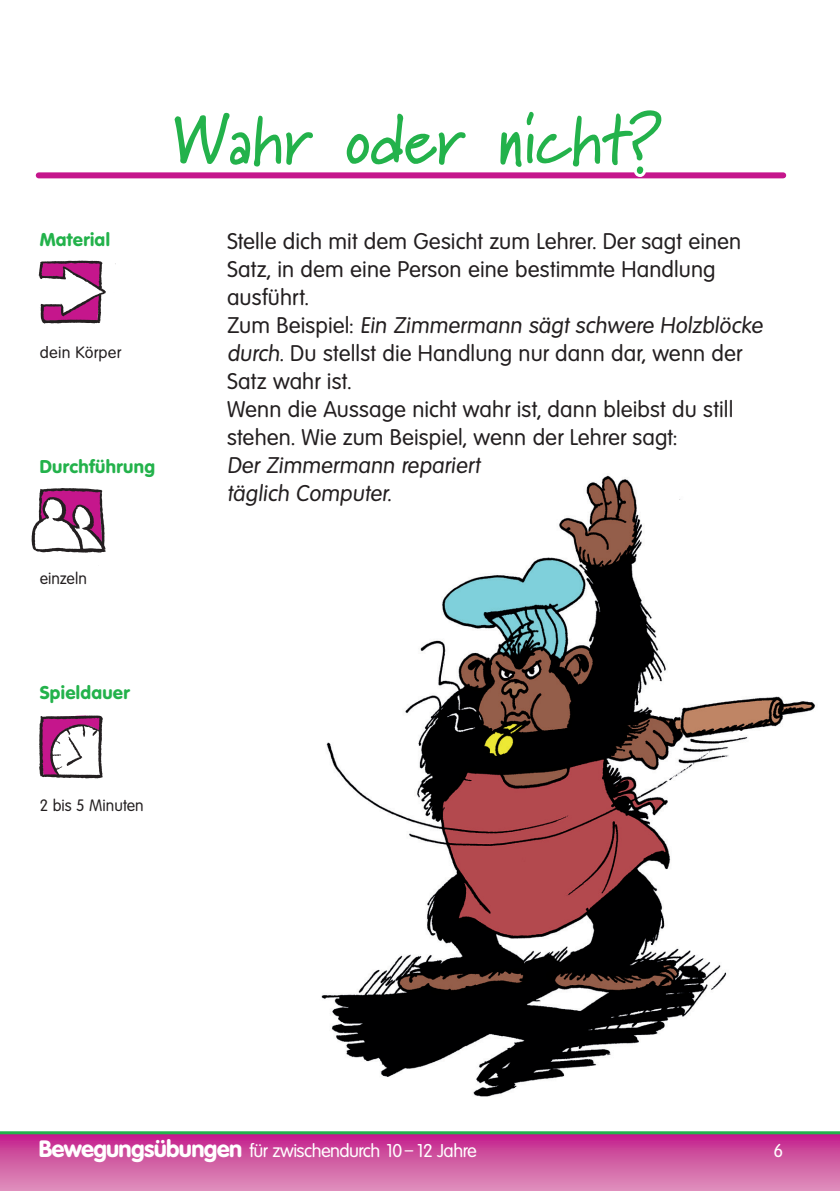
<style>
.page{position:relative;width:840px;height:1191px;background:#fff}
.page>*{position:absolute;margin:0;border:0;box-sizing:border-box;transform-origin:0 0}
.t1{font:700 68px "Marydale";letter-spacing:.005em;color:#23b24b;scale:.92 1}
.t2{font:22px/28px "Volkswagen";letter-spacing:.005em;color:#231f20}
.t3{font:italic 22px/28px "Volkswagen";letter-spacing:.005em;color:#231f20}
.t4{font:18px "Volkswagen";letter-spacing:-.03em;color:#fff}
.t5{font:700 18px "Volkswagen";letter-spacing:.02em;color:#23b24b}
.t6{font:16px "Volkswagen";letter-spacing:.005em;color:#231f20}
.s1{font-style:italic}
.s2{font-weight:700;font-size:23px}
</style>
<div class="page">
<div style="left:0;top:1134px;width:839px;height:57px;background:linear-gradient(to bottom,#c4208c,#e096bc)"></div>
<hr style="left:0;top:1131px;width:839px;height:3px;background:#23b24b">
<img style="left:38px;top:261px;width:68px;height:63px">
<img style="left:31px;top:488px;width:75px;height:65px">
<div style="left:39px;top:172px;width:743px;height:6px;background:#c5168c"></div>
<img style="left:39px;top:715px;width:64px;height:64px">
<img style="left:321px;top:474px;width:494px;height:623px">
<svg style="left:166px;top:172px;width:153px;height:1px"></svg>
<svg style="left:337px;top:172px;width:134px;height:1px"></svg>
<svg style="left:494px;top:172px;width:174px;height:7px"></svg>
<h1 class="t1" style="left:174px;top:99px;width:535px">Wahr oder nicht?</h1>
<p class="t5" style="left:40px;top:228px;width:72px">Material</p>
<p class="t6" style="left:40px;top:343px;width:83px">dein Körper</p>
<p class="t5" style="left:40px;top:455px;width:117px">Durchführung</p>
<p class="t2" style="left:227px;top:227px;width:537px">Stelle dich mit dem Gesicht zum Lehrer. Der sagt einen Satz, in dem eine Person eine bestimmte Handlung ausführt.<br>Zum Beispiel: <span class="s1">Ein Zimmermann sägt schwere Holzblöcke durch.</span> Du stellst die Handlung nur dann dar, wenn der Satz wahr ist.<br>Wenn die Aussage nicht wahr ist, dann bleibst du still stehen. Wie zum Beispiel, wenn der Lehrer sagt:</p>
<p class="t3" style="left:227px;top:451px;width:254px">Der Zimmermann repariert täglich Computer.</p>
<p class="t6" style="left:40px;top:569px;width:49px">einzeln</p>
<p class="t5" style="left:40px;top:682px;width:91px">Spieldauer</p>
<p class="t6" style="left:40px;top:796px;width:105px">2 bis 5 Minuten</p>
<p class="t4" style="left:39px;top:1140px;width:439px"><span class="s2">Bewegungsübungen</span> für zwischendurch 10–12 Jahre</p>
<p class="t4" style="left:773px;top:1140px;width:11px">6</p>
</div>
